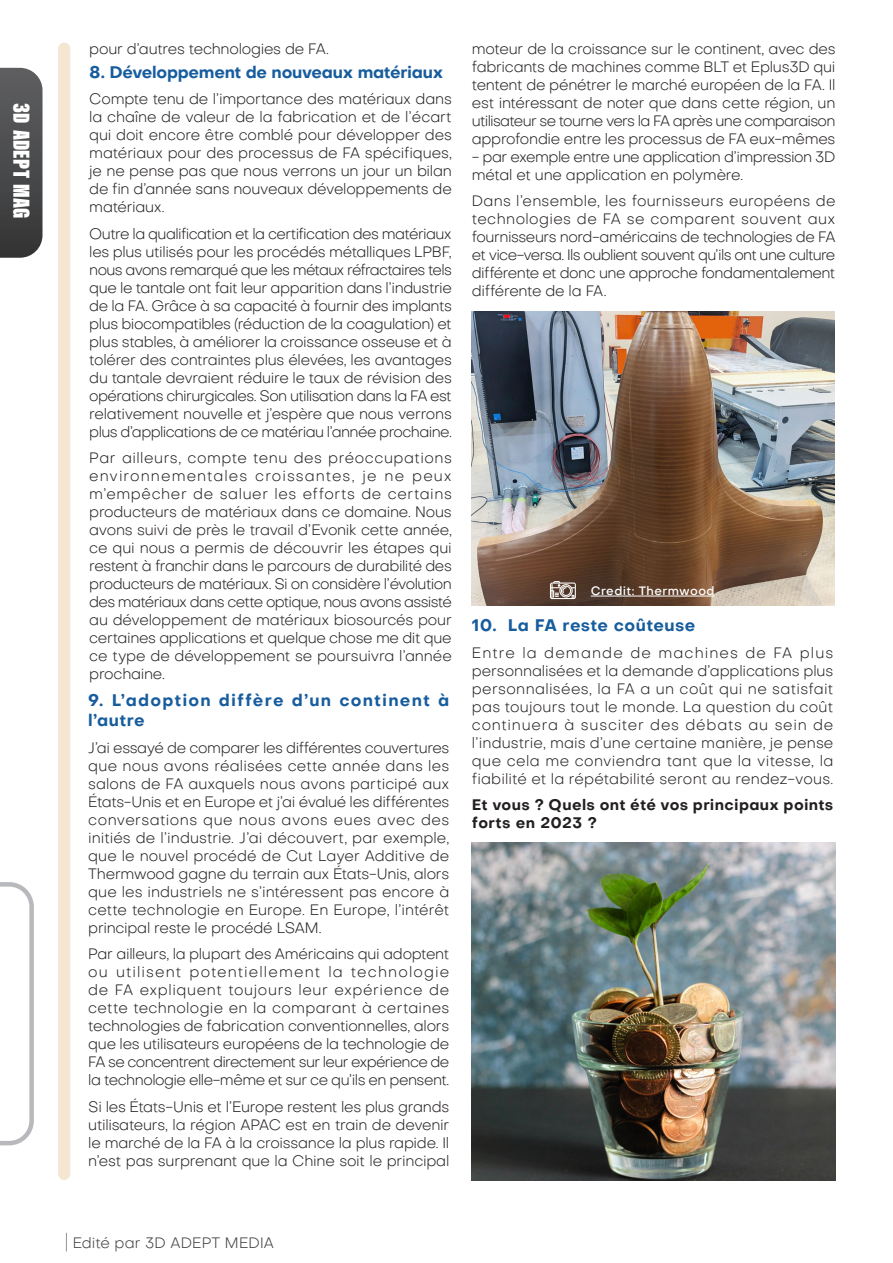
<style>
.page{position:relative;width:893px;height:1263px;background:#fff}
.page>*{position:absolute;margin:0;border:0;box-sizing:border-box;transform-origin:0 0}
.t1{font:24px "Acumin Variable Concept";letter-spacing:-.215em;color:#fff}
.style_ymar_de_paragr{font:700 16.5px/19.8px "Objective";letter-spacing:.07em;color:#175d9e}
.style_ymar_de_paragr-2{font:700 16.5px "Objective";letter-spacing:-.015em;color:#175d9e}
.style_ymar_de_paragr-3{font:700 16.5px "Objective";letter-spacing:.02em;color:#175d9e}
.style_ymar_de_paragr-4{font:300 15px/18px "Objective";letter-spacing:-.02em;color:#231f20;text-align:justify}
.style_ymar_de_paragr-5{font:700 15px/18px "Objective";letter-spacing:.02em;color:#231f20}
.t2{font:300 15px "Objective";color:#3e3e3f}
.style_ymar_de_paragr-6{font:500 12px "Objective";letter-spacing:.035em;color:#fff}
</style>
<div class="page">
<svg style="left:66px;top:1233px;width:1px;height:18px"></svg>
<svg style="left:0;top:68px;width:43px;height:190px"></svg>
<svg style="left:0;top:882px;width:34px;height:263px"></svg>
<div style="left:58px;top:43px;width:12px;height:1137px;background:#f5e6d2;border-radius:6px"></div>
<img style="left:472px;top:311px;width:362px;height:294px">
<img style="left:472px;top:842px;width:363px;height:338px">
<hr style="left:591px;top:596px;width:124px;height:1px;background:#fff">
<svg style="left:550px;top:581px;width:26px;height:18px"></svg>
<h1 class="t1" style="left:38px;top:103px;width:124px;rotate:90deg">3DADEPT MAG</h1>
<p class="style_ymar_de_paragr-4" style="left:89px;top:39px;width:241px">pour d’autres technologies de FA.</p>
<p class="style_ymar_de_paragr-2" style="left:89px;top:60px;width:355px">8. Développement de nouveaux matériaux</p>
<p class="style_ymar_de_paragr-4" style="left:89px;top:90px;width:364px">Compte tenu de l’importance des matériaux dans la chaîne de valeur de la fabrication et de l’écart qui doit encore être comblé pour développer des matériaux pour des processus de FA spécifiques, je ne pense pas que nous verrons un jour un bilan de fin d’année sans nouveaux développements de matériaux.</p>
<p class="style_ymar_de_paragr-4" style="left:89px;top:224px;width:364px">Outre la qualification et la certification des matériaux les plus utilisés pour les procédés métalliques LPBF, nous avons remarqué que les métaux réfractaires tels que le tantale ont fait leur apparition dans l’industrie de la FA. Grâce à sa capacité à fournir des implants plus biocompatibles (réduction de la coagulation) et plus stables, à améliorer la croissance osseuse et à tolérer des contraintes plus élevées, les avantages du tantale devraient réduire le taux de révision des opérations chirurgicales. Son utilisation dans la FA est relativement nouvelle et j’espère que nous verrons plus d’applications de ce matériau l’année prochaine.</p>
<p class="style_ymar_de_paragr-4" style="left:89px;top:449px;width:364px">Par ailleurs, compte tenu des préoccupations environnementales croissantes, je ne peux m’empêcher de saluer les efforts de certains producteurs de matériaux dans ce domaine. Nous avons suivi de près le travail d’Evonik cette année, ce qui nous a permis de découvrir les étapes qui restent à franchir dans le parcours de durabilité des producteurs de matériaux. Si on considère l’évolution des matériaux dans cette optique, nous avons assisté au développement de matériaux biosourcés pour certaines applications et quelque chose me dit que ce type de développement se poursuivra l’année prochaine.</p>
<p class="style_ymar_de_paragr" style="left:88px;top:690px;width:362px">9. L’adoption diffère d’un continent à l’autre</p>
<p class="style_ymar_de_paragr-4" style="left:88px;top:738px;width:363px">J’ai essayé de comparer les différentes couvertures que nous avons réalisées cette année dans les salons de FA auxquels nous avons participé aux États-Unis et en Europe et j’ai évalué les différentes conversations que nous avons eues avec des initiés de l’industrie. J’ai découvert, par exemple, que le nouvel procédé de Cut Layer Additive de Thermwood gagne du terrain aux États-Unis, alors que les industriels ne s’intéressent pas encore à cette technologie en Europe. En Europe, l’intérêt principal reste le procédé LSAM.</p>
<p class="style_ymar_de_paragr-4" style="left:88px;top:945px;width:363px">Par ailleurs, la plupart des Américains qui adoptent ou utilisent potentiellement la technologie de FA expliquent toujours leur expérience de cette technologie en la comparant à certaines technologies de fabrication conventionnelles, alors que les utilisateurs européens de la technologie de FA se concentrent directement sur leur expérience de la technologie elle-même et sur ce qu’ils en pensent.</p>
<p class="style_ymar_de_paragr-4" style="left:88px;top:1097px;width:363px">Si les États-Unis et l’Europe restent les plus grands utilisateurs, la région APAC est en train de devenir le marché de la FA à la croissance la plus rapide. Il n’est pas surprenant que la Chine soit le principal</p>
<p class="style_ymar_de_paragr-4" style="left:472px;top:39px;width:365px">moteur de la croissance sur le continent, avec des fabricants de machines comme BLT et Eplus3D qui tentent de pénétrer le marché européen de la FA. Il est intéressant de noter que dans cette région, un utilisateur se tourne vers la FA après une comparaison approfondie entre les processus de FA eux-mêmes</p>
<p class="style_ymar_de_paragr-4" style="left:472px;top:147px;width:365px">- par exemple entre une application d’impression 3D métal et une application en polymère.</p>
<p class="style_ymar_de_paragr-4" style="left:472px;top:192px;width:365px">Dans l’ensemble, les fournisseurs européens de technologies de FA se comparent souvent aux fournisseurs nord-américains de technologies de FA et vice-versa. Ils oublient souvent qu’ils ont une culture différente et donc une approche fondamentalement différente de la FA.</p>
<p class="style_ymar_de_paragr-6" style="left:591px;top:582px;width:125px">Credit: Thermwood</p>
<p class="style_ymar_de_paragr-3" style="left:472px;top:613px;width:225px">10. La FA reste coûteuse</p>
<p class="style_ymar_de_paragr-4" style="left:472px;top:643px;width:363px">Entre la demande de machines de FA plus personnalisées et la demande d’applications plus personnalisées, la FA a un coût qui ne satisfait pas toujours tout le monde. La question du coût continuera à susciter des débats au sein de l’industrie, mais d’une certaine manière, je pense que cela me conviendra tant que la vitesse, la fiabilité et la répétabilité seront au rendez-vous.</p>
<p class="style_ymar_de_paragr-5" style="left:472px;top:796px;width:363px">Et vous ? Quels ont été vos principaux points forts en 2023 ?</p>
<p class="t2" style="left:73px;top:1233px;width:203px">Edité par 3D ADEPT MEDIA</p>
</div>
